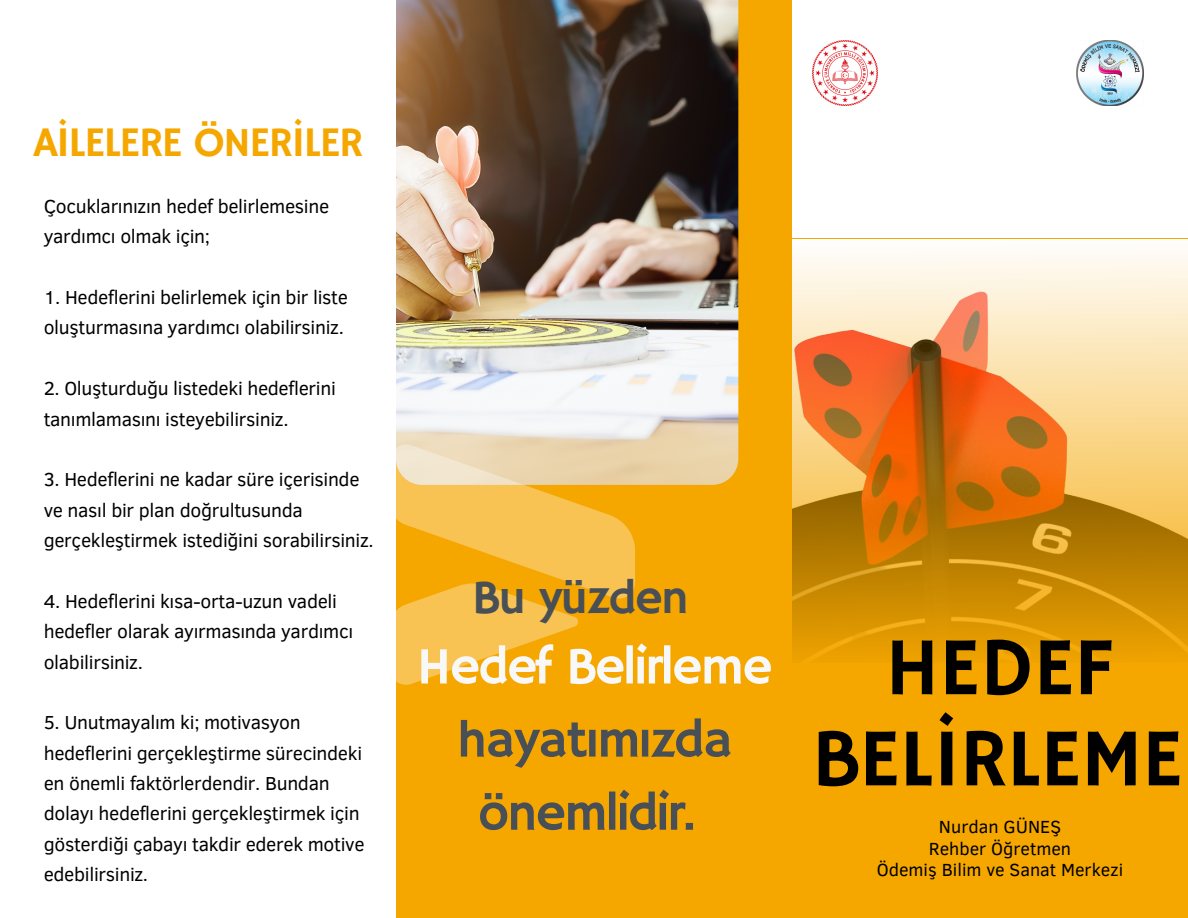
<style>
.page{position:relative;width:1188px;height:918px;background:#fff}
.page>*{position:absolute;margin:0;border:0;box-sizing:border-box;transform-origin:0 0}
.t1{font:82.5px/91.2px "Hammersmith One";letter-spacing:-.01em;color:#000;text-align:center}
.t2{font:52.5px/73.2px "Hammersmith One";letter-spacing:-.04em;color:#494f56;text-align:center}
.t3{font:48px "Hammersmith One";letter-spacing:-.04em;color:#494f56}
.t4{font:42px "Hammersmith One";letter-spacing:-.04em;color:#f5a700}
.t5{font:19.35px/30.3px "Clear Sans";letter-spacing:-.015em;color:#000}
.t6{font:18px "Clear Sans";color:#000}
.s1{color:#f8f8f8}
</style>
<div class="page">
<div style="left:396px;top:0;width:396px;height:918px;background:#f5a700"></div>
<img style="left:396px;top:0;width:342px;height:485px">
<svg style="left:792px;top:252px;width:396px;height:411px;background:#e1a54f"></svg>
<div style="left:791px;top:663px;width:397px;height:255px;background:#f5a700"></div>
<svg style="left:396px;top:444px;width:239px;height:241px"></svg>
<img style="left:812px;top:40px;width:65px;height:66px">
<img style="left:1077px;top:40px;width:66px;height:66px">
<p class="t4" style="left:33px;top:118px;width:332px">AİLELERE ÖNERİLER</p>
<p class="t5" style="left:44px;top:190px;width:287px">Çocuklarınızın hedef belirlemesine yardımcı olmak için;</p>
<p class="t5" style="left:44px;top:281px;width:306px">1. Hedeflerini belirlemek için bir liste oluşturmasına yardımcı olabilirsiniz.</p>
<p class="t5" style="left:44px;top:372px;width:294px">2. Oluşturduğu listedeki hedeflerini tanımlamasını isteyebilirsiniz.</p>
<p class="t5" style="left:44px;top:463px;width:332px">3. Hedeflerini ne kadar süre içerisinde ve nasıl bir plan doğrultusunda gerçekleştirmek istediğini sorabilirsiniz.</p>
<p class="t5" style="left:44px;top:585px;width:311px">4. Hedeflerini kısa-orta-uzun vadeli hedefler olarak ayırmasında yardımcı olabilirsiniz.</p>
<p class="t5" style="left:44px;top:706px;width:322px">5. Unutmayalım ki; motivasyon hedeflerini gerçekleştirme sürecindeki en önemli faktörlerdendir. Bundan dolayı hedeflerini gerçekleştirmek için gösterdiği çabayı takdir ederek motive edebilirsiniz.</p>
<p class="t3" style="left:472px;top:569px;width:218px">Bu yüzden</p>
<p class="t2" style="left:417px;top:632px;width:358px"><span class="s1">Hedef Belirleme </span>hayatımızda önemlidir.</p>
<p class="t1" style="left:812px;top:626px;width:373px">HEDEF<br>BELİRLEME</p>
<p class="t6" style="left:939px;top:814px;width:124px">Nurdan GÜNEŞ</p>
<p class="t6" style="left:929px;top:835px;width:144px">Rehber Öğretmen</p>
<p class="t6" style="left:877px;top:857px;width:248px">Ödemiş Bilim ve Sanat Merkezi</p>
</div>
